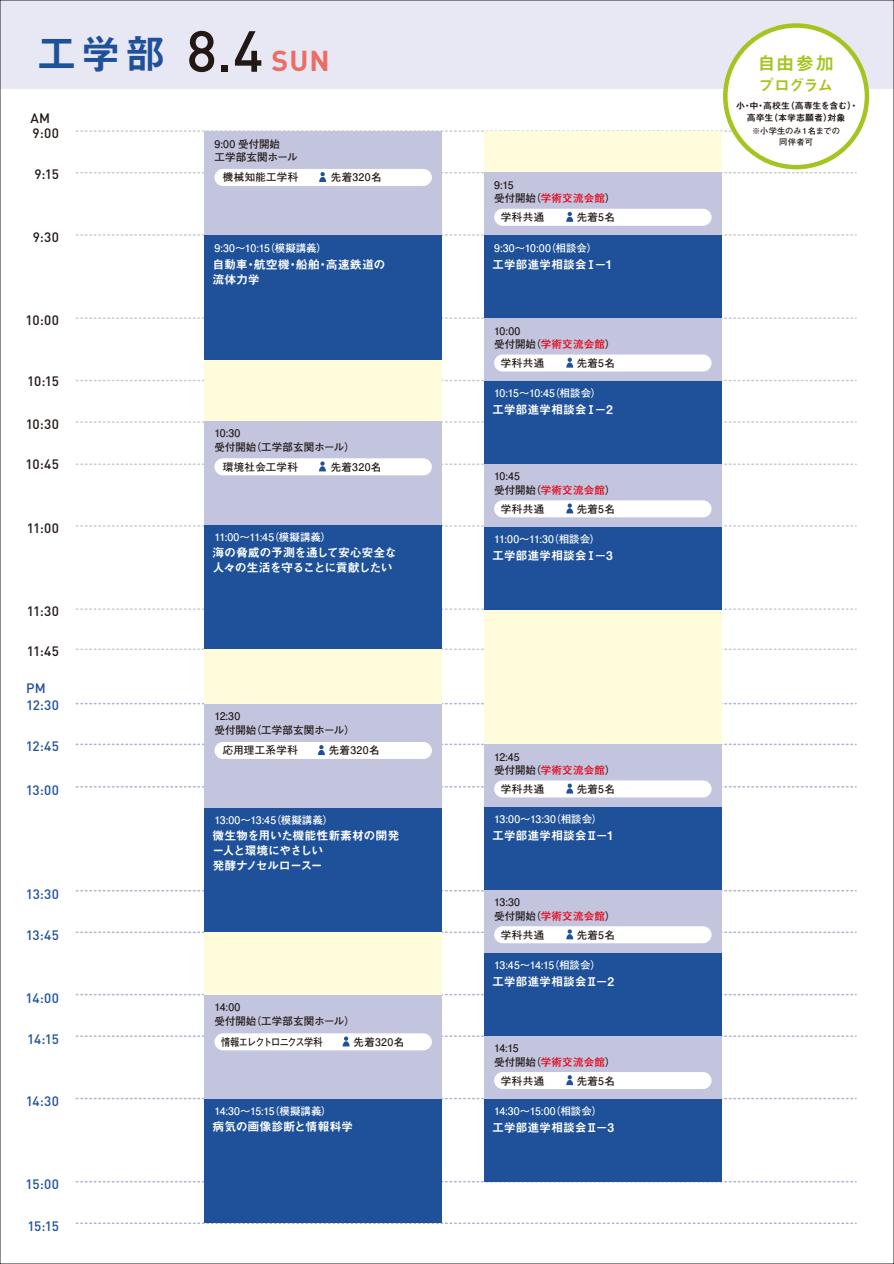
<style>
.page{position:relative;width:894px;height:1264px;background:#fff}
.page>*{position:absolute;margin:0;border:0;box-sizing:border-box;transform-origin:0 0}
.t1{font:40.5px "Midashi Go Pro MB31";color:#1e5199}
.t2{font:18.15px "Midashi Go Pro MB31";color:#a4c420}
.t3{font:15.3px "Midashi Go Pro MB31";letter-spacing:-.05em;color:#a4c420}
.t4{font:500 13.5px "DIN Pro";letter-spacing:-.025em;color:#1e5199}
.t5{font:500 13.5px "DIN Pro";color:#221815}
.t6{font:12px/15px "Midashi Go Pro MB31";letter-spacing:-.025em;color:#fff}
.t7{font:12px/15px "Midashi Go Pro MB31";letter-spacing:-.05em;color:#fff}
.t8{font:700 10.5px/13.5px "Futo Go B101 Pr 6";letter-spacing:.02em;color:#221815}
.t9{font:700 10.5px "Futo Go B101 Pr 6";letter-spacing:-.005em;color:#fff}
.t10{font:700 10.5px "Futo Go B101 Pr 6";letter-spacing:-.025em;color:#fff}
.t11{font:700 10.5px "Futo Go B101 Pr 6";letter-spacing:-.075em;color:#221815;scale:.88 1}
.t12{font:9px/12px "Midashi Go Pro MB31";letter-spacing:-.01em;color:#221815;text-align:center}
.t13{font:700 8.25px/10.9px "Futo Go B101 Pr 6";letter-spacing:-.005em;color:#221815;text-align:center}
.s1{font-family:"DIN Pro";font-weight:500;font-size:57px;color:#221815}
.s2{font-family:"DIN";font-weight:700;font-size:28.35px;color:#ec6d65}
.s3{color:#e60012}
</style>
<div class="page">
<div style="left:0;top:0;width:893px;height:89px;background:#e8e8f4"></div>
<svg style="left:76px;top:1222px;width:777px;height:1px"></svg>
<svg style="left:76px;top:702px;width:777px;height:2px"></svg>
<svg style="left:76px;top:889px;width:777px;height:2px"></svg>
<svg style="left:76px;top:993px;width:777px;height:2px"></svg>
<svg style="left:76px;top:1097px;width:778px;height:2px"></svg>
<svg style="left:76px;top:1180px;width:777px;height:2px"></svg>
<svg style="left:76px;top:130px;width:658px;height:2px"></svg>
<svg style="left:76px;top:234px;width:777px;height:2px"></svg>
<svg style="left:76px;top:317px;width:777px;height:2px"></svg>
<svg style="left:76px;top:421px;width:777px;height:2px"></svg>
<svg style="left:76px;top:380px;width:777px;height:1px"></svg>
<svg style="left:76px;top:525px;width:777px;height:1px"></svg>
<svg style="left:76px;top:608px;width:777px;height:2px"></svg>
<svg style="left:76px;top:648px;width:777px;height:2px"></svg>
<div style="left:483px;top:131px;width:238px;height:1039px;background:#fffcdb"></div>
<div style="left:483px;top:234px;width:238px;height:84px;background:#1e5199"></div>
<div style="left:483px;top:173px;width:238px;height:62px;background:#c3c5df"></div>
<div style="left:483px;top:525px;width:238px;height:85px;background:#1e5199"></div>
<div style="left:483px;top:464px;width:238px;height:62px;background:#c3c5df"></div>
<div style="left:483px;top:805px;width:238px;height:85px;background:#1e5199"></div>
<div style="left:483px;top:744px;width:238px;height:62px;background:#c3c5df"></div>
<div style="left:483px;top:380px;width:238px;height:84px;background:#1e5199"></div>
<div style="left:483px;top:318px;width:238px;height:63px;background:#c3c5df"></div>
<div style="left:483px;top:1097px;width:238px;height:84px;background:#1e5199"></div>
<div style="left:483px;top:1035px;width:238px;height:63px;background:#c3c5df"></div>
<div style="left:483px;top:951px;width:238px;height:84px;background:#1e5199"></div>
<div style="left:483px;top:890px;width:238px;height:62px;background:#c3c5df"></div>
<div style="left:494px;top:209px;width:217px;height:17px;background:#fff;border-radius:9px"></div>
<svg style="left:566px;top:212px;width:7px;height:10px"></svg>
<div style="left:494px;top:354px;width:217px;height:17px;background:#fff;border-radius:9px"></div>
<svg style="left:566px;top:357px;width:7px;height:10px"></svg>
<div style="left:494px;top:500px;width:217px;height:17px;background:#fff;border-radius:9px"></div>
<svg style="left:566px;top:503px;width:7px;height:10px"></svg>
<div style="left:494px;top:780px;width:217px;height:17px;background:#fff;border-radius:9px"></div>
<svg style="left:76px;top:783px;width:777px;height:10px"></svg>
<div style="left:494px;top:926px;width:217px;height:17px;background:#fff;border-radius:9px"></div>
<svg style="left:76px;top:929px;width:777px;height:10px"></svg>
<div style="left:494px;top:1071px;width:217px;height:17px;background:#fff;border-radius:9px"></div>
<svg style="left:566px;top:1075px;width:7px;height:9px"></svg>
<div style="left:204px;top:131px;width:238px;height:1039px;background:#fffcdb"></div>
<div style="left:204px;top:234px;width:238px;height:126px;background:#1e5199"></div>
<div style="left:204px;top:131px;width:238px;height:104px;background:#c3c5df"></div>
<div style="left:204px;top:523px;width:238px;height:126px;background:#1e5199"></div>
<div style="left:204px;top:420px;width:238px;height:104px;background:#c3c5df"></div>
<div style="left:204px;top:806px;width:238px;height:126px;background:#1e5199"></div>
<div style="left:204px;top:703px;width:238px;height:104px;background:#c3c5df"></div>
<div style="left:204px;top:1097px;width:238px;height:126px;background:#1e5199"></div>
<div style="left:204px;top:994px;width:238px;height:104px;background:#c3c5df"></div>
<div style="left:214px;top:169px;width:218px;height:17px;background:#fff;border-radius:9px"></div>
<svg style="left:76px;top:172px;width:777px;height:10px"></svg>
<div style="left:214px;top:458px;width:218px;height:17px;background:#fff;border-radius:9px"></div>
<svg style="left:76px;top:461px;width:777px;height:10px"></svg>
<div style="left:214px;top:741px;width:218px;height:17px;background:#fff;border-radius:9px"></div>
<svg style="left:76px;top:743px;width:777px;height:12px"></svg>
<div style="left:214px;top:1033px;width:218px;height:17px;background:#fff;border-radius:9px"></div>
<svg style="left:76px;top:1035px;width:777px;height:11px"></svg>
<div style="left:725px;top:26px;width:141px;height:141px;background:#fff;border-radius:50%"></div>
<div style="left:722px;top:23px;width:147px;height:146px;border:4px solid #a4c420;border-radius:50%"></div>
<h1 class="t1" style="left:36px;top:21px;width:294px">工学部 <span class="s1">8.4</span> <span class="s2">SUN</span></h1>
<p class="t5" style="left:30px;top:108px;width:21px">AM</p>
<p class="t5" style="left:33px;top:124px;width:28px">9:00</p>
<p class="t5" style="left:34px;top:165px;width:26px">9:15</p>
<p class="t5" style="left:33px;top:228px;width:28px">9:30</p>
<p class="t5" style="left:25px;top:311px;width:35px">10:00</p>
<p class="t5" style="left:27px;top:372px;width:33px">10:15</p>
<p class="t5" style="left:26px;top:415px;width:35px">10:30</p>
<p class="t5" style="left:25px;top:455px;width:35px">10:45</p>
<p class="t5" style="left:27px;top:518px;width:34px">11:00</p>
<p class="t5" style="left:27px;top:601px;width:34px">11:30</p>
<p class="t5" style="left:27px;top:641px;width:34px">11:45</p>
<p class="t4" style="left:26px;top:679px;width:21px">PM</p>
<p class="t4" style="left:26px;top:695px;width:34px">12:30</p>
<p class="t4" style="left:26px;top:736px;width:35px">12:45</p>
<p class="t4" style="left:26px;top:780px;width:35px">13:00</p>
<p class="t4" style="left:26px;top:884px;width:35px">13:30</p>
<p class="t4" style="left:26px;top:926px;width:35px">13:45</p>
<p class="t4" style="left:26px;top:988px;width:35px">14:00</p>
<p class="t4" style="left:27px;top:1029px;width:33px">14:15</p>
<p class="t4" style="left:26px;top:1092px;width:35px">14:30</p>
<p class="t4" style="left:26px;top:1175px;width:35px">15:00</p>
<p class="t4" style="left:27px;top:1216px;width:33px">15:15</p>
<p class="t8" style="left:214px;top:137px;width:85px">9:00 受付開始<br>工学部玄関ホール</p>
<p class="t8" style="left:223px;top:170px;width:77px">機械知能工学科</p>
<p class="t8" style="left:331px;top:170px;width:52px">先着320名</p>
<p class="t9" style="left:214px;top:239px;width:114px">9:30～10:15（模擬講義）</p>
<p class="t6" style="left:212px;top:255px;width:174px">自動車・航空機・船舶・高速鉄道の流体力学</p>
<p class="t8" style="left:214px;top:426px;width:142px">10:30<br>受付開始（工学部玄関ホール）</p>
<p class="t8" style="left:223px;top:459px;width:76px">環境社会工学科</p>
<p class="t8" style="left:330px;top:459px;width:52px">先着320名</p>
<p class="t9" style="left:214px;top:528px;width:118px">11:00～11:45（模擬講義）</p>
<p class="t7" style="left:212px;top:544px;width:186px">海の脅威の予測を通して安心安全な人々の生活を守ることに貢献したい</p>
<p class="t8" style="left:214px;top:709px;width:142px">12:30<br>受付開始（工学部玄関ホール）</p>
<p class="t8" style="left:223px;top:743px;width:76px">応用理工系学科</p>
<p class="t8" style="left:329px;top:743px;width:52px">先着320名</p>
<p class="t9" style="left:214px;top:811px;width:120px">13:00～13:45（模擬講義）</p>
<p class="t7" style="left:212px;top:826px;width:188px">微生物を用いた機能性新素材の開発ー人と環境にやさしい<br>発酵ナノセルロースー</p>
<p class="t8" style="left:214px;top:1000px;width:142px">14:00<br>受付開始（工学部玄関ホール）</p>
<p class="t11" style="left:221px;top:1033px;width:117px">情報エレクトロニクス学科</p>
<p class="t8" style="left:353px;top:1034px;width:52px">先着320名</p>
<p class="t9" style="left:214px;top:1102px;width:119px">14:30～15:15（模擬講義）</p>
<p class="t6" style="left:212px;top:1117px;width:142px">病気の画像診断と情報科学</p>
<p class="t8" style="left:494px;top:178px;width:123px">9:15<br>受付開始（<span class="s3">学術交流会館</span>）</p>
<p class="t8" style="left:501px;top:210px;width:45px">学科共通</p>
<p class="t8" style="left:576px;top:210px;width:40px">先着5名</p>
<p class="t9" style="left:494px;top:239px;width:105px">9:30～10:00（相談会）</p>
<p class="t6" style="left:492px;top:255px;width:122px">工学部進学相談会Ⅰ－1</p>
<p class="t8" style="left:494px;top:323px;width:123px">10:00<br>受付開始（<span class="s3">学術交流会館</span>）</p>
<p class="t8" style="left:501px;top:356px;width:45px">学科共通</p>
<p class="t8" style="left:576px;top:356px;width:40px">先着5名</p>
<p class="t9" style="left:494px;top:385px;width:109px">10:15～10:45（相談会）</p>
<p class="t6" style="left:492px;top:401px;width:122px">工学部進学相談会Ⅰ－2</p>
<p class="t8" style="left:494px;top:469px;width:123px">10:45<br>受付開始（<span class="s3">学術交流会館</span>）</p>
<p class="t8" style="left:501px;top:501px;width:45px">学科共通</p>
<p class="t8" style="left:576px;top:501px;width:40px">先着5名</p>
<p class="t9" style="left:494px;top:531px;width:108px">11:00～11:30（相談会）</p>
<p class="t6" style="left:492px;top:546px;width:122px">工学部進学相談会Ⅰ－3</p>
<p class="t8" style="left:494px;top:749px;width:123px">12:45<br>受付開始（<span class="s3">学術交流会館</span>）</p>
<p class="t8" style="left:501px;top:781px;width:45px">学科共通</p>
<p class="t8" style="left:576px;top:781px;width:40px">先着5名</p>
<p class="t9" style="left:494px;top:810px;width:110px">13:00～13:30（相談会）</p>
<p class="t6" style="left:492px;top:826px;width:123px">工学部進学相談会Ⅱ－1</p>
<p class="t8" style="left:494px;top:895px;width:123px">13:30<br>受付開始（<span class="s3">学術交流会館</span>）</p>
<p class="t8" style="left:501px;top:927px;width:45px">学科共通</p>
<p class="t8" style="left:576px;top:927px;width:40px">先着5名</p>
<p class="t10" style="left:494px;top:956px;width:108px">13:45～14:15（相談会）</p>
<p class="t6" style="left:492px;top:972px;width:123px">工学部進学相談会Ⅱ－2</p>
<p class="t8" style="left:494px;top:1040px;width:123px">14:15<br>受付開始（<span class="s3">学術交流会館</span>）</p>
<p class="t8" style="left:501px;top:1073px;width:45px">学科共通</p>
<p class="t8" style="left:576px;top:1073px;width:40px">先着5名</p>
<p class="t9" style="left:494px;top:1102px;width:109px">14:30～15:00（相談会）</p>
<p class="t6" style="left:492px;top:1118px;width:123px">工学部進学相談会Ⅱ－3</p>
<h2 class="t2" style="left:757px;top:48px;width:78px">自由参加</h2>
<h3 class="t3" style="left:758px;top:73px;width:76px">プログラム</h3>
<p class="t12" style="left:735px;top:99px;width:124px">小・中・高校生（高専生を含む）・高卒生（本学志願者）対象</p>
<p class="t13" style="left:752px;top:125px;width:89px">※小学生のみ１名までの同伴者可</p>
</div>
